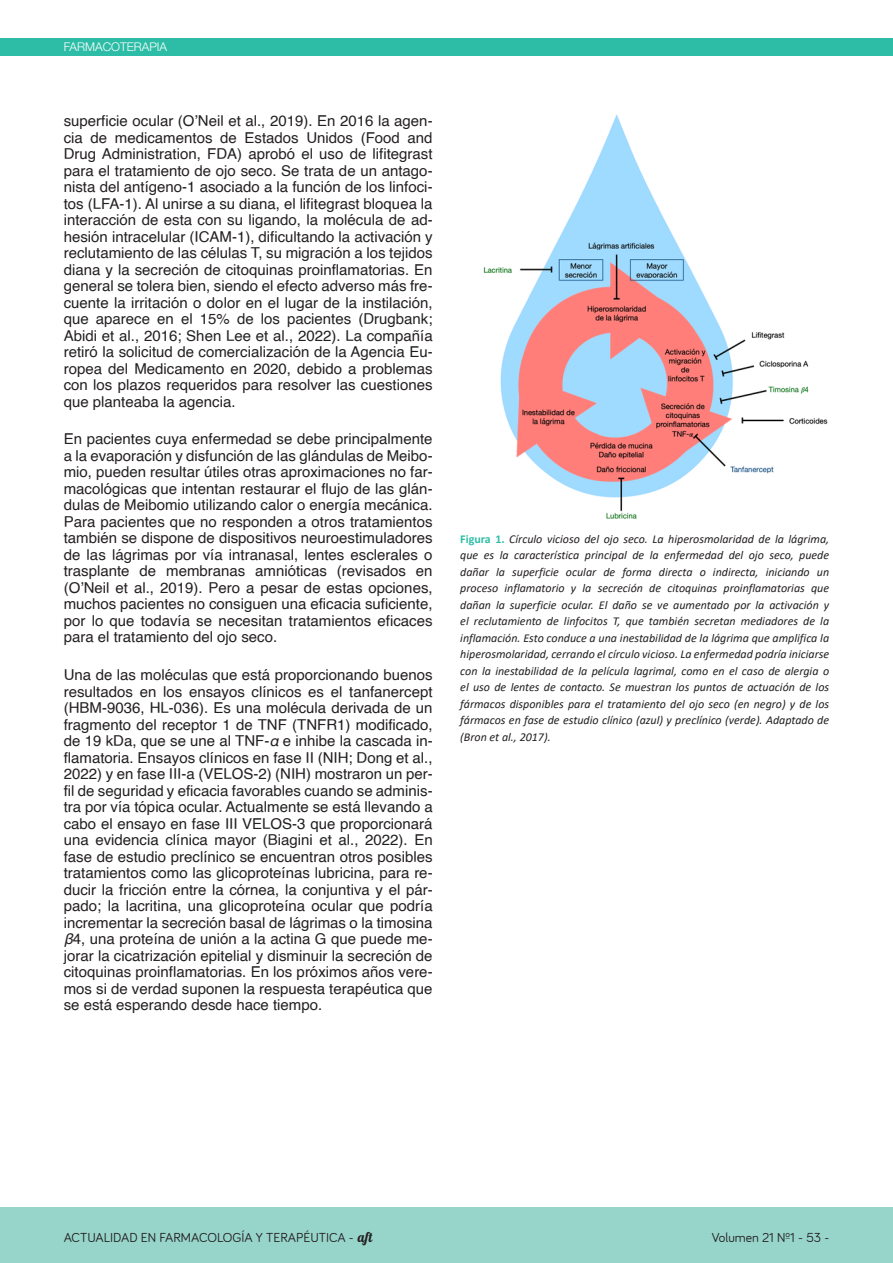
<style>
.page{position:relative;width:893px;height:1263px;background:#fff}
.page>*{position:absolute;margin:0;border:0;box-sizing:border-box;transform-origin:0 0}
.ESTANDAR_2{font:15px/16.5px "Helvetica";color:#231f20;text-align:justify}
.NUMERACIÓN{font:13.5px "Bariol";color:#231f20}
.t1{font:italic 12px/16.5px "Calibri";color:#231f20;text-align:justify}
.t2{font:300 12px "Helvetica Neue";color:#fff}
.s1{font-style:italic}
.s2{font-weight:700;font-style:normal;color:#2dbda6}
.s3{font-family:"Lobster 1.4"}
</style>
<div class="page">
<div style="left:0;top:1208px;width:893px;height:55px;background:#97d5cb"></div>
<div style="left:0;top:38px;width:893px;height:17px;background:#2dbda6"></div>
<img style="left:483px;top:115px;width:345px;height:404px">
<p class="t2" style="left:64px;top:40px;width:105px">FARMACOTERAPIA</p>
<p class="ESTANDAR_2" style="left:64px;top:113px;width:370px">superficie ocular (O’Neil et al., 2019). En 2016 la agen&shy;cia de medicamentos de Estados Unidos (Food and Drug Administration, FDA) aprobó el uso de lifitegrast para el tratamiento de ojo seco. Se trata de un antago&shy;nista del antígeno-1 asociado a la función de los linfoci&shy;tos (LFA-1). Al unirse a su diana, el lifitegrast bloquea la interacción de esta con su ligando, la molécula de ad&shy;hesión intracelular (ICAM-1), dificultando la activación y reclutamiento de las células T, su migración a los tejidos diana y la secreción de citoquinas proinflamatorias. En general se tolera bien, siendo el efecto adverso más fre&shy;cuente la irritación o dolor en el lugar de la instilación, que aparece en el 15% de los pacientes (Drugbank; Abidi et al., 2016; Shen Lee et al., 2022). La compañía retiró la solicitud de comercialización de la Agencia Eu&shy;ropea del Medicamento en 2020, debido a problemas con los plazos requeridos para resolver las cuestiones que planteaba la agencia.</p>
<p class="ESTANDAR_2" style="left:64px;top:431px;width:370px">En pacientes cuya enfermedad se debe principalmente a la evaporación y disfunción de las glándulas de Meibo&shy;mio, pueden resultar útiles otras aproximaciones no far&shy;macológicas que intentan restaurar el flujo de las glán&shy;dulas de Meibomio utilizando calor o energía mecánica.<br>Para pacientes que no responden a otros tratamientos también se dispone de dispositivos neuroestimuladores de las lágrimas por vía intranasal, lentes esclerales o trasplante de membranas amnióticas (revisados en (O’Neil et al., 2019). Pero a pesar de estas opciones, muchos pacientes no consiguen una eficacia suficiente, por lo que todavía se necesitan tratamientos eficaces para el tratamiento del ojo seco.</p>
<p class="ESTANDAR_2" style="left:64px;top:667px;width:370px">Una de las moléculas que está proporcionando buenos resultados en los ensayos clínicos es el tanfanercept (HBM-9036, HL-036). Es una molécula derivada de un fragmento del receptor 1 de TNF (TNFR1) modificado, de 19 kDa, que se une al TNF-<span class="s1">α</span> e inhibe la cascada in&shy;flamatoria. Ensayos clínicos en fase II (NIH; Dong et al., 2022) y en fase III-a (VELOS-2) (NIH) mostraron un per&shy;fil de seguridad y eficacia favorables cuando se adminis&shy;tra por vía tópica ocular. Actualmente se está llevando a cabo el ensayo en fase III VELOS-3 que proporcionará una evidencia clínica mayor (Biagini et al., 2022). En fase de estudio preclínico se encuentran otros posibles tratamientos como las glicoproteínas lubricina, para re&shy;ducir la fricción entre la córnea, la conjuntiva y el pár&shy;pado; la lacritina, una glicoproteína ocular que podría incrementar la secreción basal de lágrimas o la timosina <span class="s1">β</span>4, una proteína de unión a la actina G que puede me&shy;jorar la cicatrización epitelial y disminuir la secreción de citoquinas proinflamatorias. En los próximos años vere&shy;mos si de verdad suponen la respuesta terapéutica que se está esperando desde hace tiempo.</p>
<p class="t1" style="left:460px;top:530px;width:370px"><span class="s2">Figura 1.</span> Círculo vicioso del ojo seco. La hiperosmolaridad de la lágrima, que es la característica principal de la enfermedad del ojo seco, puede dañar la superficie ocular de forma directa o indirecta, iniciando un proceso inflamatorio y la secreción de citoquinas proinflamatorias que dañan la superficie ocular. El daño se ve aumentado por la activación y el reclutamiento de linfocitos T, que también secretan mediadores de la inflamación. Esto conduce a una inestabilidad de la lágrima que amplifica la hiperosmolaridad, cerrando el círculo vicioso. La enfermedad podría iniciarse con la inestabilidad de la película lagrimal, como en el caso de alergia o el uso de lentes de contacto. Se muestran los puntos de actuación de los fármacos disponibles para el tratamiento del ojo seco (en negro) y de los fármacos en fase de estudio clínico (azul) y preclínico (verde). Adaptado de (Bron et al., 2017).</p>
<p class="NUMERACIÓN" style="left:64px;top:1229px;width:310px">ACTUALIDAD EN FARMACOLOGÍA Y TERAPÉUTICA - <span class="s3">aft</span></p>
<p class="NUMERACIÓN" style="left:712px;top:1229px;width:119px">Volumen 21 Nº1 - 53 -</p>
</div>
